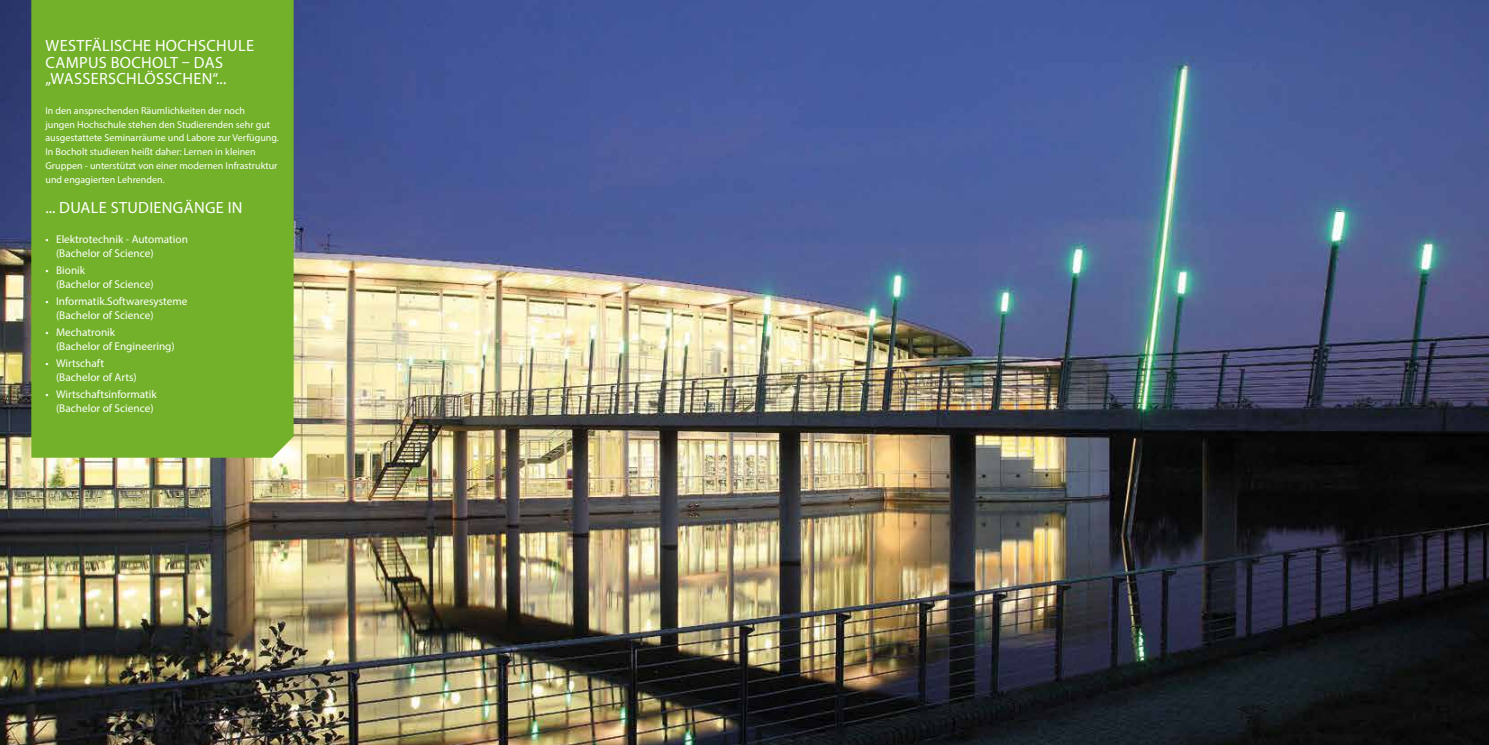
<style>
.page{position:relative;width:1489px;height:745px;background:#fff}
.page>*{position:absolute;margin:0;border:0;box-sizing:border-box;transform-origin:0 0}
.t1{font:16.25px/16.2px "Myriad Pro";letter-spacing:.02em;color:#fff}
.t2{font:11.25px/13.8px "Myriad Pro";color:#fff}
.t3{font:10px/13.8px "Myriad Pro";color:#fff}
</style>
<div class="page">
<img style="left:0;top:0;width:1488px;height:744px">
<div style="left:31px;top:0;width:263px;height:457px;background:#72b129"></div>
<h1 class="t1" style="left:45px;top:37px;width:210px">WESTFÄLISCHE HOCHSCHULE<br>CAMPUS BOCHOLT – DAS „WASSERSCHLÖSSCHEN“...</h1>
<p class="t3" style="left:45px;top:103px;width:235px">In den ansprechenden Räumlichkeiten der noch<br>jungen Hochschule stehen den Studierenden sehr gut ausgestattete Seminarräume und Labore zur Verfügung.<br>In Bocholt studieren heißt daher: Lernen in kleinen Gruppen - unterstützt von einer modernen Infrastruktur und engagierten Lehrenden.</p>
<h1 class="t1" style="left:45px;top:199px;width:199px">... DUALE STUDIENGÄNGE IN</h1>
<p class="t2" style="left:56px;top:232px;width:133px;text-indent:-11px">• Elektrotechnik - Automation (Bachelor of Science)</p>
<p class="t2" style="left:56px;top:263px;width:99px;text-indent:-11px">• Bionik<br>(Bachelor of Science)</p>
<p class="t2" style="left:56px;top:294px;width:133px;text-indent:-11px">• Informatik.Softwaresysteme (Bachelor of Science)</p>
<p class="t2" style="left:56px;top:325px;width:120px;text-indent:-11px">• Mechatronik<br>(Bachelor of Engineering)</p>
<p class="t2" style="left:56px;top:356px;width:82px;text-indent:-11px">• Wirtschaft (Bachelor of Arts)</p>
<p class="t2" style="left:45px;top:387px;width:113px;text-align:right">• Wirtschaftsinformatik (Bachelor of Science)</p>
</div>
